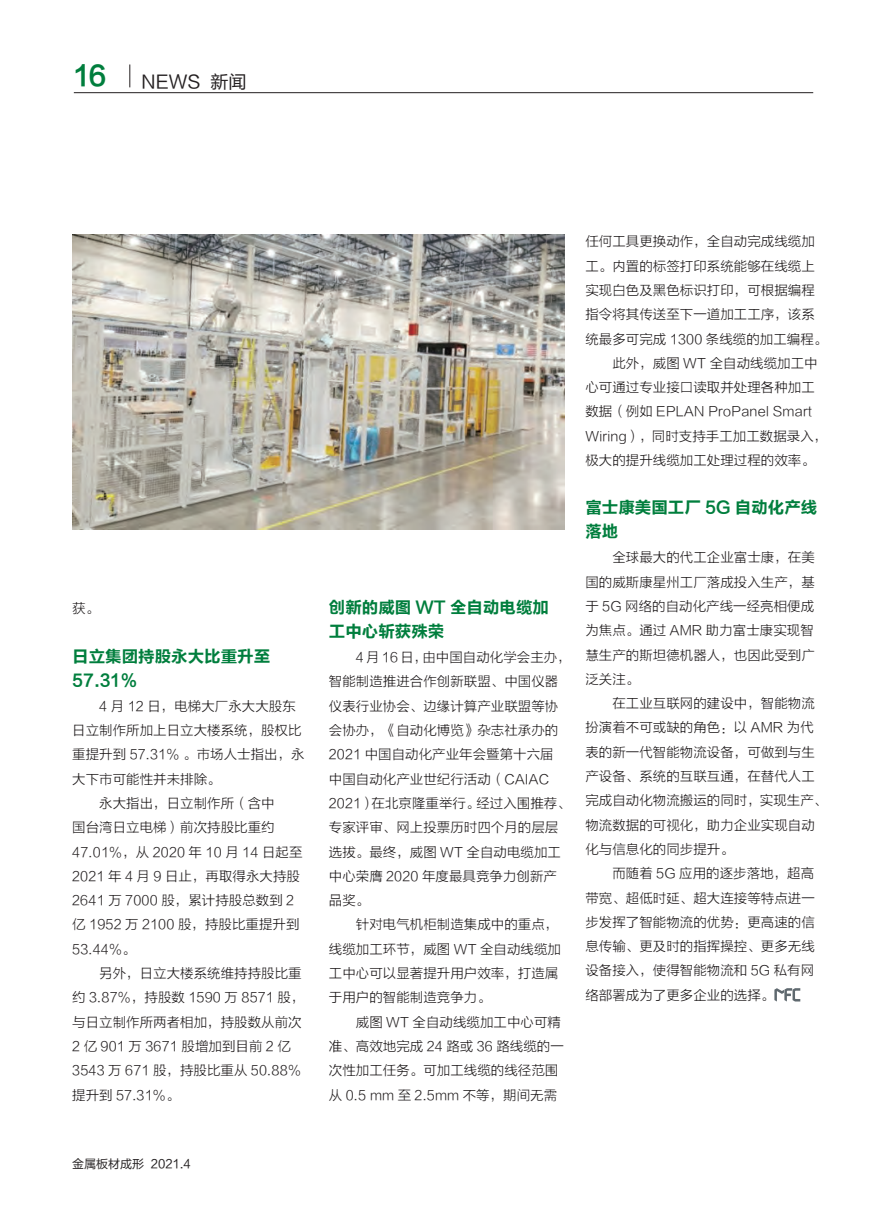
<style>
.page{position:relative;width:893px;height:1212px;background:#fff}
.page>*{position:absolute;margin:0;border:0;box-sizing:border-box;transform-origin:0 0}
.t1{font:27px "FZLTCHJW GB1 0";color:#007e3d}
.t2{font:18px "FZLTHK GBK1 0";color:#231f20}
.t3{font:16.5px/24.3px "FZLTCHJW GB1 0";color:#007e3d}
.t4{font:13.5px/24.3px "FZLTXHK";color:#231f20}
.t5{font:12px "FZLTHK GBK1 0";color:#231f20}
</style>
<div class="page">
<hr style="left:74px;top:92px;width:739px;height:1px;background:#231f20">
<svg style="left:130px;top:64px;width:1px;height:23px"></svg>
<svg style="left:774px;top:988px;width:26px;height:13px"></svg>
<img style="left:72px;top:235px;width:492px;height:295px">
<h1 class="t1" style="left:74px;top:61px;width:34px">16</h1>
<h2 class="t2" style="left:142px;top:72px;width:106px">NEWS 新闻</h2>
<p class="t4" style="left:72px;top:597px;width:28px">获。</p>
<p class="t3" style="left:72px;top:644px;width:199px">日立集团持股永大比重升至<br>57.31%</p>
<p class="t4" style="left:99px;top:694px;width:198px">4 月 12 日，电梯大厂永大大股东</p>
<p class="t4" style="left:72px;top:718px;width:231px">日立制作所加上日立大楼系统，股权比</p>
<p class="t4" style="left:72px;top:743px;width:234px">重提升到 57.31% 。市场人士指出，永</p>
<p class="t4" style="left:72px;top:767px;width:150px">大下市可能性并未排除。</p>
<p class="t4" style="left:99px;top:791px;width:177px">永大指出，日立制作所（含中</p>
<p class="t4" style="left:72px;top:816px;width:204px">国台湾日立电梯）前次持股比重约</p>
<p class="t4" style="left:72px;top:840px;width:232px">47.01%，从 2020 年 10 月 14 日起至</p>
<p class="t4" style="left:72px;top:864px;width:229px">2021 年 4 月 9 日止，再取得永大持股</p>
<p class="t4" style="left:72px;top:888px;width:224px">2641 万 7000 股，累计持股总数到 2</p>
<p class="t4" style="left:72px;top:913px;width:229px">亿 1952 万 2100 股，持股比重提升到</p>
<p class="t4" style="left:72px;top:937px;width:65px">53.44%。</p>
<p class="t4" style="left:99px;top:961px;width:204px">另外，日立大楼系统维持持股比重</p>
<p class="t4" style="left:72px;top:986px;width:234px">约 3.87%，持股数 1590 万 8571 股，</p>
<p class="t4" style="left:72px;top:1010px;width:231px">与日立制作所两者相加，持股数从前次</p>
<p class="t4" style="left:72px;top:1034px;width:220px">2 亿 901 万 3671 股增加到目前 2 亿</p>
<p class="t4" style="left:72px;top:1059px;width:230px">3543 万 671 股，持股比重从 50.88%</p>
<p class="t4" style="left:72px;top:1083px;width:109px">提升到 57.31%。</p>
<p class="t5" style="left:72px;top:1157px;width:120px">金属板材成形 2021.4</p>
<p class="t3" style="left:329px;top:595px;width:222px">创新的威图 WT 全自动电缆加工中心斩获殊荣</p>
<p class="t4" style="left:329px;top:645px;width:244px;text-indent:27px">4 月 16 日，由中国自动化学会主办，智能制造推进合作创新联盟、中国仪器仪表行业协会、边缘计算产业联盟等协会协办，《自动化博览》杂志社承办的<br>2021 中国自动化产业年会暨第十六届<br>中国自动化产业世纪行活动（CAIAC<br>2021）在北京隆重举行。经过入围推荐、专家评审、网上投票历时四个月的层层选拔。最终，威图 WT 全自动电缆加工中心荣膺 2020 年度最具竞争力创新产品奖。</p>
<p class="t4" style="left:329px;top:913px;width:234px;text-indent:27px">针对电气机柜制造集成中的重点，线缆加工环节，威图 WT 全自动线缆加工中心可以显著提升用户效率，打造属于用户的智能制造竞争力。</p>
<p class="t4" style="left:329px;top:1010px;width:237px;text-indent:27px">威图 WT 全自动线缆加工中心可精准、高效地完成 24 路或 36 路线缆的一次性加工任务。可加工线缆的线径范围从 0.5 mm 至 2.5mm 不等，期间无需</p>
<p class="t4" style="left:585px;top:230px;width:231px">任何工具更换动作，全自动完成线缆加</p>
<p class="t4" style="left:585px;top:254px;width:231px">工。内置的标签打印系统能够在线缆上</p>
<p class="t4" style="left:585px;top:278px;width:231px">实现白色及黑色标识打印，可根据编程</p>
<p class="t4" style="left:585px;top:303px;width:231px">指令将其传送至下一道加工工序，该系</p>
<p class="t4" style="left:585px;top:327px;width:244px">统最多可完成 1300 条线缆的加工编程。</p>
<p class="t4" style="left:612px;top:351px;width:207px">此外，威图 WT 全自动线缆加工中</p>
<p class="t4" style="left:585px;top:376px;width:231px">心可通过专业接口读取并处理各种加工</p>
<p class="t4" style="left:585px;top:400px;width:228px">数据（例如 EPLAN ProPanel Smart</p>
<p class="t4" style="left:585px;top:424px;width:244px">Wiring），同时支持手工加工数据录入，</p>
<p class="t4" style="left:585px;top:448px;width:231px">极大的提升线缆加工处理过程的效率。</p>
<p class="t3" style="left:585px;top:496px;width:234px">富士康美国工厂 5G 自动化产线落地</p>
<p class="t4" style="left:585px;top:546px;width:231px;text-align:justify;text-indent:27px">全球最大的代工企业富士康，在美国的威斯康星州工厂落成投入生产，基于 5G 网络的自动化产线一经亮相便成为焦点。通过 AMR 助力富士康实现智慧生产的斯坦德机器人，也因此受到广泛关注。</p>
<p class="t4" style="left:585px;top:691px;width:244px;text-indent:27px">在工业互联网的建设中，智能物流扮演着不可或缺的角色：以 AMR 为代表的新一代智能物流设备，可做到与生产设备、系统的互联互通，在替代人工完成自动化物流搬运的同时，实现生产、物流数据的可视化，助力企业实现自动化与信息化的同步提升。</p>
<p class="t4" style="left:585px;top:862px;width:231px;text-align:justify;text-indent:27px">而随着 5G 应用的逐步落地，超高带宽、超低时延、超大连接等特点进一步发挥了智能物流的优势：更高速的信息传输、更及时的指挥操控、更多无线设备接入，使得智能物流和 5G 私有网络部署成为了更多企业的选择。</p>
</div>
